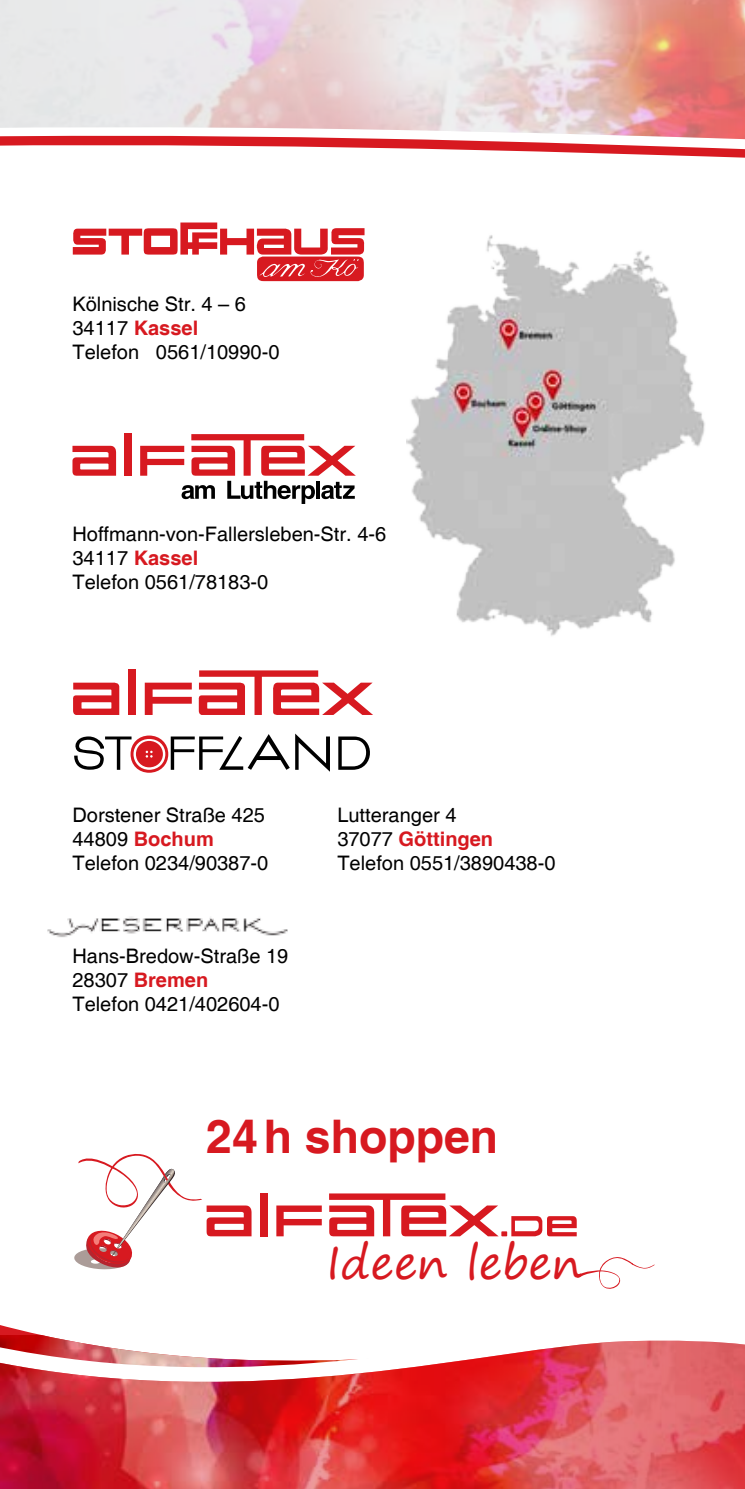
<style>
.page{position:relative;width:745px;height:1489px;background:#fff}
.page>*{position:absolute;margin:0;border:0;box-sizing:border-box;transform-origin:0 0}
.t1{font:700 46.25px "Helvetica";color:#d71920}
.t2{font:45.25px "Segoe Print";color:#d71920}
.t3{font:20px/24px "Helvetica";color:#000}
.s1{font-weight:700;color:#d71920}
</style>
<div class="page">
<svg style="left:0;top:139px;width:744px;height:19px"></svg>
<img style="left:0;top:0;width:744px;height:139px">
<svg style="left:295px;top:733px;width:35px;height:38px"></svg>
<svg style="left:338px;top:736px;width:32px;height:33px"></svg>
<div style="left:128px;top:670px;width:7px;height:45px;background:#d71920"></div>
<svg style="left:145px;top:682px;width:47px;height:33px"></svg>
<svg style="left:73px;top:682px;width:46px;height:33px"></svg>
<svg style="left:198px;top:670px;width:175px;height:45px"></svg>
<svg style="left:74px;top:734px;width:215px;height:38px"></svg>
<svg style="left:276px;top:1205px;width:45px;height:31px"></svg>
<div style="left:260px;top:1192px;width:7px;height:44px;background:#d71920"></div>
<svg style="left:74px;top:1154px;width:177px;height:115px"></svg>
<svg style="left:577px;top:1257px;width:77px;height:32px"></svg>
<svg style="left:329px;top:1193px;width:247px;height:43px"></svg>
<svg style="left:321px;top:482px;width:33px;height:17px"></svg>
<hr style="left:316px;top:481px;width:4px;height:18px;background:#000">
<svg style="left:227px;top:481px;width:88px;height:23px"></svg>
<svg style="left:181px;top:485px;width:34px;height:14px"></svg>
<svg style="left:140px;top:446px;width:44px;height:29px"></svg>
<svg style="left:72px;top:446px;width:44px;height:29px"></svg>
<div style="left:124px;top:433px;width:7px;height:42px;background:#d71920"></div>
<svg style="left:191px;top:434px;width:164px;height:41px"></svg>
<img style="left:47px;top:917px;width:241px;height:20px">
<img style="left:406px;top:235px;width:299px;height:401px">
<svg style="left:72px;top:222px;width:292px;height:59px"></svg>
<img style="left:0;top:1340px;width:744px;height:148px">
<p class="t3" style="left:72px;top:292px;width:208px">Kölnische Str. 4 – 6<br>34117 <span class="s1">Kassel<br></span>Telefon 0561/10990-0</p>
<p class="t3" style="left:72px;top:522px;width:315px">Hoffmann-von-Fallersleben-Str. 4-6<br>34117 <span class="s1">Kassel<br></span>Telefon 0561/78183-0</p>
<p class="t3" style="left:72px;top:803px;width:197px">Dorstener Straße 425<br>44809 <span class="s1">Bochum<br></span>Telefon 0234/90387-0</p>
<p class="t3" style="left:72px;top:945px;width:217px">Hans-Bredow-Straße 19<br>28307 <span class="s1">Bremen<br></span>Telefon 0421/402604-0</p>
<p class="t3" style="left:337px;top:803px;width:219px">Lutteranger 4<br>37077 <span class="s1">Göttingen<br></span>Telefon 0551/3890438-0</p>
<h1 class="t1" style="left:206px;top:1108px;width:293px">24h shoppen</h1>
<h2 class="t2" style="left:326px;top:1222px;width:257px">Ideen leben</h2>
</div>
